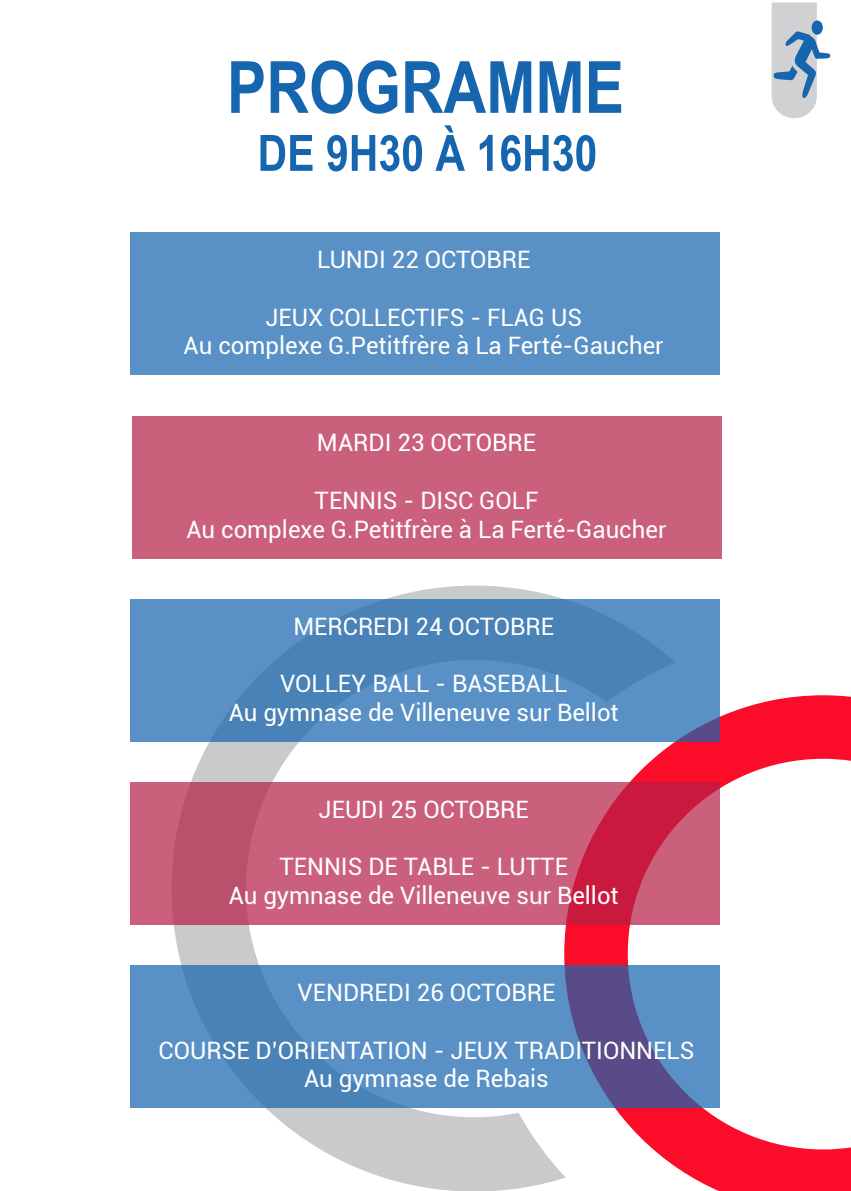
<style>
.page{position:relative;width:851px;height:1191px;background:#fff}
.page>*{position:absolute;margin:0;border:0;box-sizing:border-box;transform-origin:0 0}
.t1{font:700 72px "Arial Narrow";color:#1665af}
.t2{font:700 50px "Arial Narrow";color:#1665af}
.t3{font:24px "Roboto";color:#fff}
</style>
<div class="page">
<svg style="left:771px;top:3px;width:59px;height:115px"></svg>
<svg style="left:675px;top:695px;width:175px;height:496px"></svg>
<svg style="left:171px;top:585px;width:504px;height:606px"></svg>
<div style="left:130px;top:232px;width:590px;height:143px;background:#5991c6"></div>
<div style="left:132px;top:416px;width:590px;height:142px;background:#cb607c"></div>
<div style="left:130px;top:599px;width:590px;height:142px;background:linear-gradient(to right,#548dc2,#5289be)"></div>
<svg style="left:130px;top:782px;width:590px;height:143px;fill:#cb607c"></svg>
<svg style="left:130px;top:965px;width:590px;height:143px;fill:#5991c6"></svg>
<p class="t1" style="left:227px;top:33px;width:398px">PROGRAMME</p>
<p class="t2" style="left:257px;top:115px;width:341px">DE 9H30 À 16H30</p>
<p class="t3" style="left:317px;top:243px;width:215px">LUNDI 22 OCTOBRE</p>
<p class="t3" style="left:265px;top:300px;width:318px">JEUX COLLECTIFS - FLAG US</p>
<p class="t3" style="left:184px;top:329px;width:481px">Au complexe G.Petitfrère à La Ferté-Gaucher</p>
<p class="t3" style="left:317px;top:426px;width:220px">MARDI 23 OCTOBRE</p>
<p class="t3" style="left:314px;top:483px;width:225px">TENNIS - DISC GOLF</p>
<p class="t3" style="left:186px;top:512px;width:481px">Au complexe G.Petitfrère à La Ferté-Gaucher</p>
<p class="t3" style="left:293px;top:609px;width:262px">MERCREDI 24 OCTOBRE</p>
<p class="t3" style="left:280px;top:667px;width:288px">VOLLEY BALL - BASEBALL</p>
<p class="t3" style="left:229px;top:695px;width:391px">Au gymnase de Villeneuve sur Bellot</p>
<p class="t3" style="left:318px;top:792px;width:212px">JEUDI 25 OCTOBRE</p>
<p class="t3" style="left:279px;top:850px;width:290px">TENNIS DE TABLE - LUTTE</p>
<p class="t3" style="left:229px;top:879px;width:391px">Au gymnase de Villeneuve sur Bellot</p>
<p class="t3" style="left:297px;top:975px;width:259px">VENDREDI 26 OCTOBRE</p>
<p class="t3" style="left:158px;top:1033px;width:537px">COURSE D’ORIENTATION - JEUX TRADITIONNELS</p>
<p class="t3" style="left:304px;top:1062px;width:246px">Au gymnase de Rebais</p>
</div>
